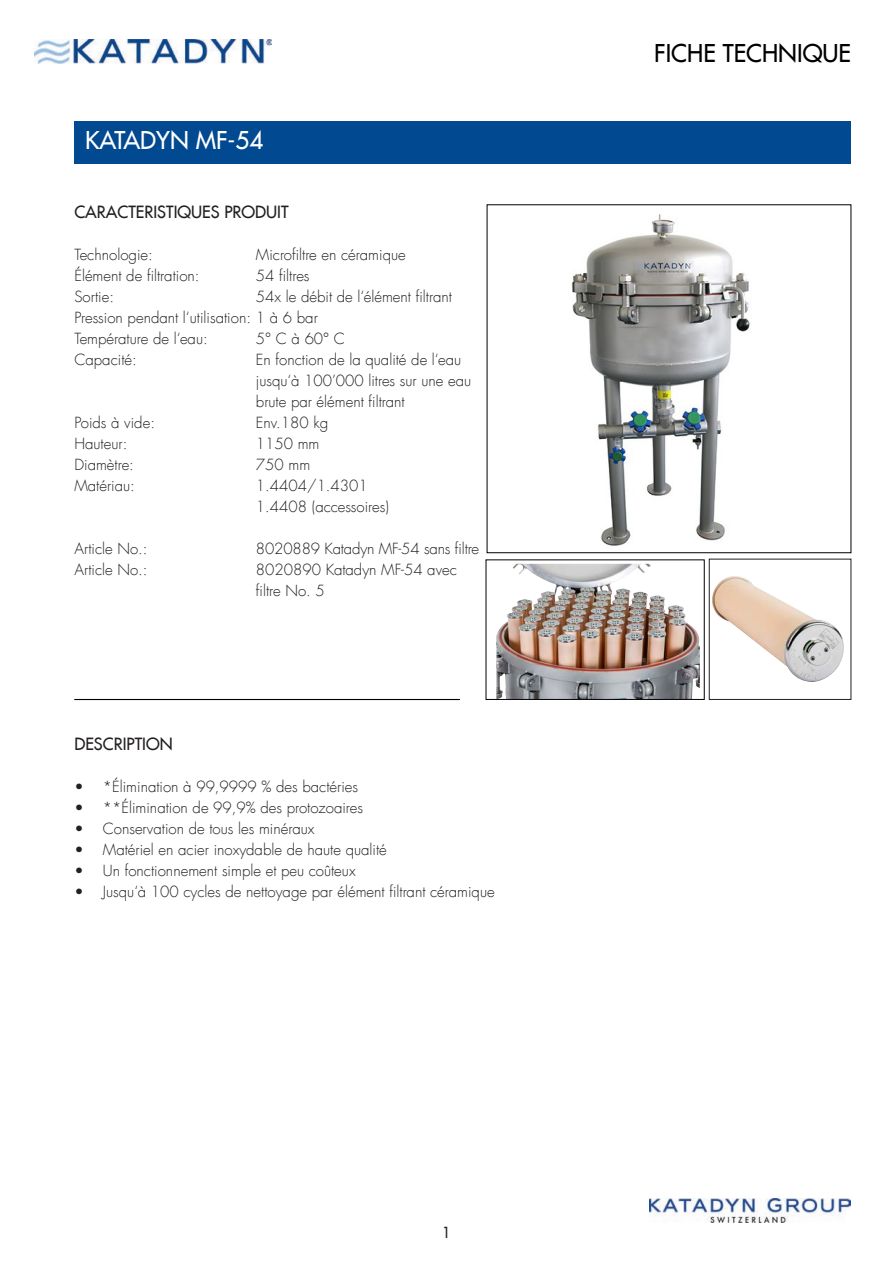
<style>
.page{position:relative;width:893px;height:1263px;background:#fff}
.page>*{position:absolute;margin:0;border:0;box-sizing:border-box;transform-origin:0 0}
.t1{font:24px "Futura";color:#000}
.t2{font:24px "Futura";color:#fff}
.t3{font:16.5px "Futura";color:#231f20}
.t4{font:300 15px/21px "Futura Com";color:#231f20}
.t5{font:15px "Futura";color:#231f20}
</style>
<div class="page">
<img style="left:34px;top:40px;width:238px;height:23px">
<img style="left:650px;top:1199px;width:200px;height:23px">
<div style="left:74px;top:121px;width:777px;height:42px;background:#014990"></div>
<img style="left:571px;top:214px;width:179px;height:332px">
<img style="left:496px;top:564px;width:202px;height:134px">
<div style="left:486px;top:559px;width:219px;height:141px;border:1px solid #000"></div>
<img style="left:712px;top:576px;width:132px;height:106px">
<div style="left:709px;top:559px;width:142px;height:141px;border:1px solid #231f20"></div>
<hr style="left:74px;top:699px;width:386px;height:1px;background:#000">
<h1 class="t2" style="left:85px;top:124px;width:180px">KATADYN MF-54</h1>
<p class="t3" style="left:74px;top:202px;width:216px">CARACTERISTIQUES PRODUIT</p>
<p class="t4" style="left:74px;top:245px;width:80px">Technologie:</p>
<p class="t4" style="left:256px;top:245px;width:151px">Microfiltre en céramique</p>
<p class="t4" style="left:74px;top:266px;width:127px">Élément de filtration:</p>
<p class="t4" style="left:256px;top:266px;width:55px">54 filtres</p>
<p class="t4" style="left:74px;top:287px;width:41px">Sortie:</p>
<p class="t4" style="left:74px;top:287px;width:379px;text-indent:181px">54x le débit de l‘élément filtrant<br>Pression pendant l‘utilisation: 1 à 6 bar<br>Température de l‘eau:</p>
<p class="t4" style="left:256px;top:329px;width:91px">5° C à 60° C</p>
<p class="t4" style="left:74px;top:350px;width:64px">Capacité:</p>
<p class="t4" style="left:256px;top:350px;width:217px">En fonction de la qualité de l‘eau jusqu‘à 100’000 litres sur une eau brute par élément filtrant</p>
<p class="t4" style="left:74px;top:413px;width:82px">Poids à vide:</p>
<p class="t4" style="left:256px;top:413px;width:74px">Env.180 kg</p>
<p class="t4" style="left:74px;top:434px;width:54px">Hauteur:</p>
<p class="t4" style="left:256px;top:434px;width:65px">1150 mm</p>
<p class="t4" style="left:74px;top:455px;width:61px">Diamètre:</p>
<p class="t4" style="left:256px;top:455px;width:56px">750 mm</p>
<p class="t4" style="left:74px;top:476px;width:62px">Matériau:</p>
<p class="t4" style="left:256px;top:476px;width:135px">1.4404/1.4301<br>1.4408 (accessoires)</p>
<p class="t4" style="left:74px;top:539px;width:75px">Article No.:</p>
<p class="t4" style="left:256px;top:539px;width:225px">8020889 Katadyn MF-54 sans filtre</p>
<p class="t4" style="left:74px;top:560px;width:75px">Article No.:</p>
<p class="t4" style="left:256px;top:560px;width:203px">8020890 Katadyn MF-54 avec filtre No. 5</p>
<p class="t3" style="left:74px;top:733px;width:100px">DESCRIPTION</p>
<p class="t4" style="left:74px;top:776px;width:285px">• *Élimination à 99,9999 % des bactéries</p>
<p class="t4" style="left:74px;top:797px;width:290px">• **Élimination de 99,9% des protozoaires</p>
<p class="t4" style="left:74px;top:818px;width:242px">• Conservation de tous les minéraux</p>
<p class="t4" style="left:74px;top:839px;width:314px">• Matériel en acier inoxydable de haute qualité</p>
<p class="t4" style="left:74px;top:860px;width:283px">• Un fonctionnement simple et peu coûteux</p>
<p class="t4" style="left:74px;top:881px;width:422px">• Jusqu‘à 100 cycles de nettoyage par élément filtrant céramique</p>
<p class="t5" style="left:442px;top:1222px;width:10px">1</p>
<h1 class="t1" style="left:654px;top:38px;width:198px">FICHE TECHNIQUE</h1>
</div>
